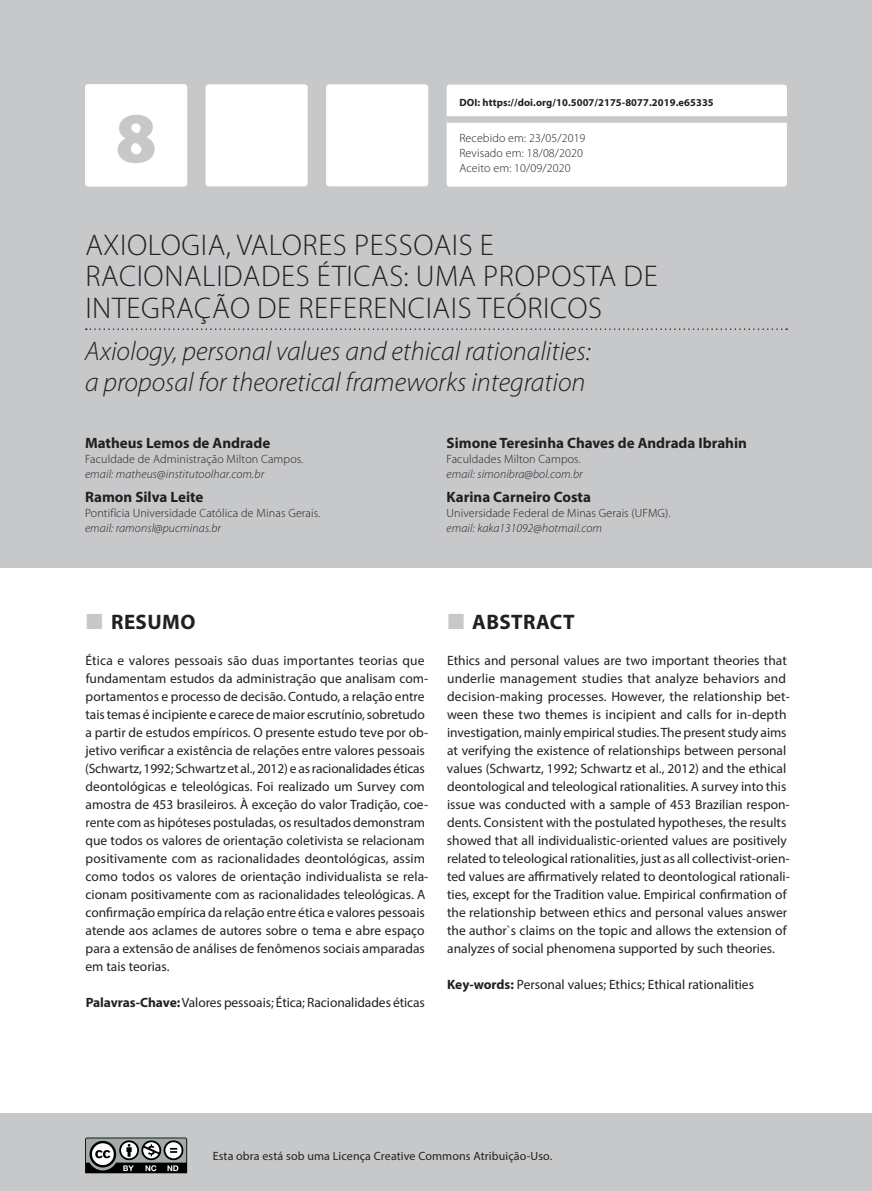
<style>
.page{position:relative;width:872px;height:1191px;background:#fff}
.page>*{position:absolute;margin:0;border:0;box-sizing:border-box;transform-origin:0 0}
.t1{font:900 72px "Myriad Pro";color:#c7c8ca}
.t2{font:300 30px/31.5px "Myriad Pro";letter-spacing:.02em;color:#231f20}
.t3{font:italic 300 27px/31.5px "Myriad Pro";color:#231f20}
.t4{font:700 21px "Myriad Pro";letter-spacing:.02em;color:#231f20}
.t5{font:700 15px "Myriad Pro";color:#231f20}
.t6{font:13.5px/18px "Myriad Pro";color:#231f20}
.t7{font:300 12px/15px "Myriad Pro";letter-spacing:.01em;color:#231f20}
.t8{font:italic 300 12px "Myriad Pro";letter-spacing:.01em;color:#231f20}
.t9{font:12px "Myriad Pro";letter-spacing:.01em;color:#231f20}
.t10{font:700 10.5px "Myriad Pro";letter-spacing:.01em;color:#231f20}
.s1{font-weight:700}
</style>
<div class="page">
<div style="left:0;top:1113px;width:872px;height:78px;background:#c7c8ca"></div>
<div style="left:0;top:0;width:872px;height:568px;background:#c7c8ca"></div>
<div style="left:206px;top:84px;width:102px;height:102px;background:#fff;border-radius:3px"></div>
<div style="left:326px;top:84px;width:102px;height:102px;background:#fff;border-radius:3px"></div>
<div style="left:446px;top:85px;width:341px;height:102px;background:#fff;border-radius:3px"></div>
<svg style="left:85px;top:1137px;width:102px;height:36px;background:#717473"></svg>
<div style="left:85px;top:84px;width:102px;height:102px;background:#fff;border-radius:3px"></div>
<svg style="left:86px;top:328px;width:701px;height:2px"></svg>
<div style="left:446px;top:116px;width:341px;height:6px;background:#c7c8ca"></div>
<h1 class="t1" style="left:115px;top:97px;width:43px">8</h1>
<p class="t10" style="left:459px;top:96px;width:256px">DOI: https://doi.org/10.5007/2175-8077.2019.e65335</p>
<p class="t7" style="left:459px;top:131px;width:128px">Recebido em: 23/05/2019<br>Revisado em: 18/08/2020<br>Aceito em: 10/09/2020</p>
<h2 class="t2" style="left:85px;top:230px;width:574px">AXIOLOGIA, VALORES PESSOAIS E<br>RACIONALIDADES ÉTICAS: UMA PROPOSTA DE<br>INTEGRAÇÃO DE REFERENCIAIS TEÓRICOS</h2>
<h3 class="t3" style="left:85px;top:336px;width:507px">Axiology, personal values and ethical rationalities: a proposal for theoretical frameworks integration</h3>
<p class="t5" style="left:85px;top:433px;width:187px">Matheus Lemos de Andrade</p>
<p class="t7" style="left:85px;top:452px;width:220px">Faculdade de Administração Milton Campos.</p>
<p class="t8" style="left:85px;top:468px;width:180px">email: matheus@institutoolhar.com.br</p>
<p class="t5" style="left:85px;top:487px;width:120px">Ramon Silva Leite</p>
<p class="t7" style="left:85px;top:506px;width:237px">Pontifícia Universidade Católica de Minas Gerais.</p>
<p class="t8" style="left:85px;top:521px;width:137px">email: ramonsl@pucminas.br</p>
<p class="t5" style="left:446px;top:433px;width:302px">Simone Teresinha Chaves de Andrada Ibrahin</p>
<p class="t7" style="left:446px;top:452px;width:136px">Faculdades Milton Campos.</p>
<p class="t8" style="left:446px;top:468px;width:138px">email: simonibra@bol.com.br</p>
<p class="t5" style="left:446px;top:487px;width:146px">Karina Carneiro Costa</p>
<p class="t7" style="left:446px;top:506px;width:225px">Universidade Federal de Minas Gerais (UFMG).</p>
<p class="t8" style="left:446px;top:521px;width:157px">email: kaka131092@hotmail.com</p>
<h3 class="t4" style="left:111px;top:608px;width:86px">RESUMO</h3>
<p class="t6" style="left:85px;top:651px;width:345px">Ética e valores pessoais são duas importantes teorias que fundamentam estudos da administração que analisam com&shy;portamentos e processo de decisão. Contudo, a relação entre tais temas é incipiente e carece de maior escrutínio, sobretudo a partir de estudos empíricos. O presente estudo teve por ob&shy;jetivo verificar a existência de relações entre valores pessoais (Schwartz, 1992; Schwartz et al., 2012) e as racionalidades éticas deontológicas e teleológicas. Foi realizado um Survey com amostra de 453 brasileiros. À exceção do valor Tradição, coe&shy;rente com as hipóteses postuladas, os resultados demonstram que todos os valores de orientação coletivista se relacionam positivamente com as racionalidades deontológicas, assim como todos os valores de orientação individualista se rela&shy;cionam positivamente com as racionalidades teleológicas. A confirmação empírica da relação entre ética e valores pessoais atende aos aclames de autores sobre o tema e abre espaço para a extensão de análises de fenômenos sociais amparadas em tais teorias.</p>
<p class="t6" style="left:86px;top:992px;width:341px"><span class="s1">Palavras-Chave:</span> Valores pessoais; Ética; Racionalidades éticas</p>
<h3 class="t4" style="left:472px;top:608px;width:104px">ABSTRACT</h3>
<p class="t6" style="left:447px;top:651px;width:344px">Ethics and personal values are two important theories that underlie management studies that analyze behaviors and decision-making processes. However, the relationship bet&shy;ween these two themes is incipient and calls for in-depth investigation, mainly empirical studies. The present study aims at verifying the existence of relationships between personal values (Schwartz, 1992; Schwartz et al., 2012) and the ethical deontological and teleological rationalities. A survey into this issue was conducted with a sample of 453 Brazilian respon&shy;dents. Consistent with the postulated hypotheses, the results showed that all individualistic-oriented values are positively related to teleological rationalities, just as all collectivist-orien&shy;ted values are affirmatively related to deontological rationali&shy;ties, except for the Tradition value. Empirical confirmation of the relationship between ethics and personal values answer the author`s claims on the topic and allows the extension of analyzes of social phenomena supported by such theories.</p>
<p class="t6" style="left:447px;top:974px;width:308px"><span class="s1">Key-words:</span> Personal values; Ethics; Ethical rationalities</p>
<p class="t9" style="left:213px;top:1148px;width:341px">Esta obra está sob uma Licença Creative Commons Atribuição-Uso.</p>
</div>
